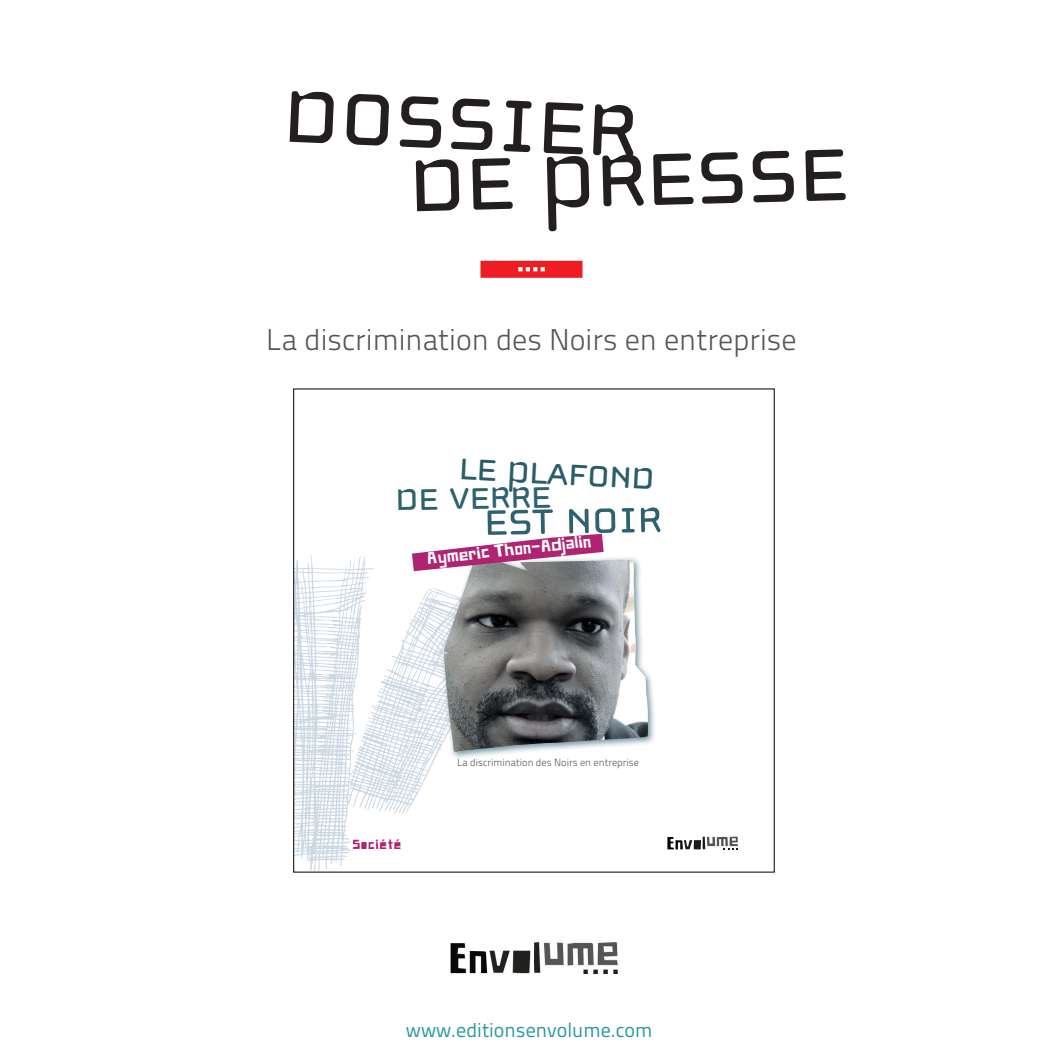
<style>
.page{position:relative;width:1063px;height:1063px;background:#fff}
.page>*{position:absolute;margin:0;border:0;box-sizing:border-box;transform-origin:0 0}
.t1{font:107px "Cholla Unicase Ligatures";color:#231f20}
.t2{font:51.5px "Cholla Unicase Ligatures";color:#2d626e}
.t3{font:43.5px "Cholla Unicase Ligatures";color:#295d68}
.t4{font:43.5px "Cholla Unicase Ligatures";color:#2d626e}
.t5{font:300 30px "Titillium Text 22 L";color:#545557}
.t6{font:20px "Titillium Text 22 L";color:#2899a0}
.t7{font:16px "Paper Johnny Eins";color:#fff}
.t8{font:12.5px "Paper Johnny Zwei";letter-spacing:.05em;color:#af2472}
.t9{font:300 10.25px "Titillium Text 22 L";color:#545557}
</style>
<div class="page">
<svg style="left:480px;top:261px;width:103px;height:17px"></svg>
<img style="left:450px;top:942px;width:168px;height:32px">
<svg style="left:667px;top:837px;width:71px;height:13px"></svg>
<div style="left:440px;top:550px;width:216px;height:210px;background:#487280;opacity:.75"></div>
<img style="left:604px;top:554px;width:44px;height:198px">
<svg style="left:295px;top:534px;width:309px;height:337px"></svg>
<p class="t1" style="left:287px;top:60px;width:356px;rotate:3deg">DOSSIER</p>
<p class="t1" style="left:409px;top:129px;width:441px;rotate:-1deg">DE PRESSE</p>
<p class="t5" style="left:266px;top:318px;width:532px">La discrimination des Noirs en entreprise</p>
<p class="t3" style="left:460px;top:446px;width:197px;rotate:3deg">LE PLAFOND</p>
<p class="t2" style="left:484px;top:496px;width:179px;rotate:-1deg">EST NOIR</p>
<p class="t4" style="left:395px;top:477px;width:157px;rotate:-1deg">DE VERRE</p>
<p class="t7" style="left:426px;top:549px;width:167px;rotate:-6deg">Aymeric Thon-Adjalin</p>
<p class="t8" style="left:352px;top:837px;width:50px">Société</p>
<p class="t9" style="left:457px;top:755px;width:183px">La discrimination des Noirs en entreprise</p>
<p class="t6" style="left:406px;top:1015px;width:248px">www.editionsenvolume.com</p>
</div>
